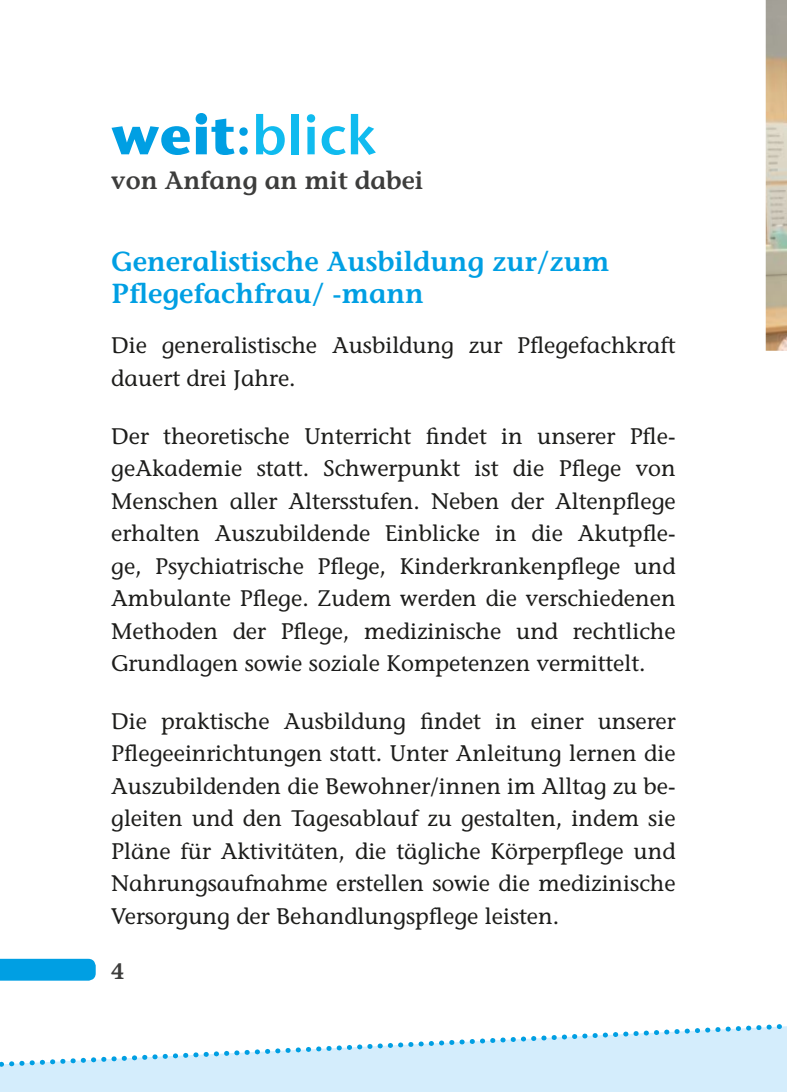
<style>
.page{position:relative;width:787px;height:1092px;background:#fff}
.page>*{position:absolute;margin:0;border:0;box-sizing:border-box;transform-origin:0 0}
.t1{font:55px "Stone Sans Sem ITCTT Semi";color:#10bbef}
.t2{font:600 27.5px/32.5px "Stone Informal";color:#009fe3}
.t3{font:600 25px "Stone Informal";color:#3d3d3c}
.t4{font:22.5px/32.5px "Stone Informal";color:#1d1d1b;text-align:justify}
.t5{font:600 22.5px "Stone Informal";color:#3d3d3c}
.s1{font-family:"Stone Sans ITC";font-weight:700;color:#009fe3}
.s2{color:#009fe3}
</style>
<div class="page">
<img style="left:765px;top:0;width:22px;height:351px">
<svg style="left:0;top:958px;width:96px;height:13px"></svg>
<div style="left:0;top:1072px;width:787px;height:19px;background:#d4edfc"></div>
<svg style="left:0;top:971px;width:787px;height:101px"></svg>
<h1 class="t1" style="left:111px;top:89px;width:266px"><span class="s1">weit</span><span class="s2">:</span>blick</h1>
<p class="t3" style="left:111px;top:166px;width:313px">von Anfang an mit dabei</p>
<p class="t2" style="left:111px;top:245px;width:500px">Generalistische Ausbildung zur/zum<br>Pflegefachfrau/ -mann</p>
<p class="t4" style="left:111px;top:329px;width:566px">Die generalistische Ausbildung zur Pflegefachkraft dauert drei Jahre.</p>
<p class="t4" style="left:111px;top:419px;width:566px">Der theoretische Unterricht findet in unserer Pfle&shy;geAkademie statt. Schwerpunkt ist die Pflege von Menschen aller Altersstufen. Neben der Altenpflege erhalten Auszubildende Einblicke in die Akutpfle&shy;ge, Psychiatrische Pflege, Kinderkrankenpflege und Ambulante Pflege. Zudem werden die verschiedenen Methoden der Pflege, medizinische und rechtliche Grundlagen sowie soziale Kompetenzen vermittelt.</p>
<p class="t4" style="left:111px;top:704px;width:566px">Die praktische Ausbildung findet in einer unserer Pflegeeinrichtungen statt. Unter Anleitung lernen die Auszubildenden die Bewohner/innen im Alltag zu be&shy;gleiten und den Tagesablauf zu gestalten, indem sie Pläne für Aktivitäten, die tägliche Körperpflege und Nahrungsaufnahme erstellen sowie die medizinische Versorgung der Behandlungspflege leisten.</p>
<p class="t5" style="left:111px;top:958px;width:14px">4</p>
</div>
